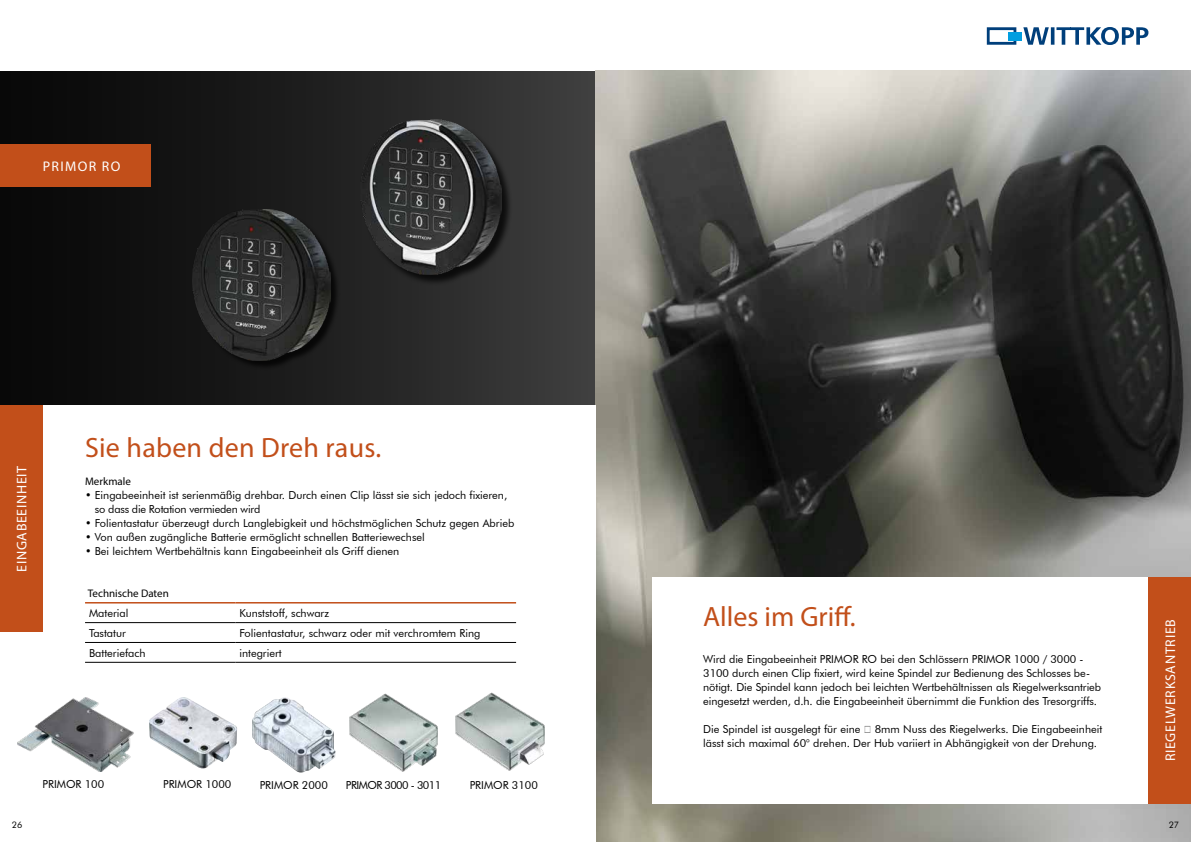
<style>
.page{position:relative;width:1191px;height:842px;background:#fff}
.page>*{position:absolute;margin:0;border:0;box-sizing:border-box;transform-origin:0 0}
.t1{font:28px "Myriad Pro";letter-spacing:.01em;color:#c24f1a}
.t2{font:14px "Myriad Pro";letter-spacing:.05em;color:#fff}
.t3{font:14px "Myriad Pro";letter-spacing:.1em;color:#fff}
.t4{font:11px/14px "Futura BT";color:#000}
.t5{font:11px "Myriad Pro";color:#000}
.t6{font:11px "Futura BT";letter-spacing:-.05em;color:#000}
.t7{font:9px "Futura BT";color:#000}
</style>
<div class="page">
<div style="left:986px;top:27px;width:30px;height:18px;border:3px solid #003f7b"></div>
<div style="left:1008px;top:32px;width:13px;height:8px;background:#009ee0"></div>
<svg style="left:1023px;top:27px;width:125px;height:18px"></svg>
<svg style="left:0;top:71px;width:595px;height:334px"></svg>
<img style="left:595px;top:71px;width:596px;height:771px">
<div style="left:0;top:405px;width:43px;height:227px;background:#c24f1a"></div>
<div style="left:652px;top:577px;width:539px;height:227px;background:#fff"></div>
<div style="left:1148px;top:577px;width:43px;height:227px;background:#c24f1a"></div>
<div style="left:362px;top:122px;width:151px;height:164px;background:#000;opacity:.75"></div>
<img style="left:360px;top:120px;width:141px;height:154px">
<img style="left:17px;top:697px;width:117px;height:74px">
<img style="left:252px;top:697px;width:83px;height:75px">
<img style="left:350px;top:693px;width:88px;height:78px">
<img style="left:149px;top:697px;width:88px;height:71px">
<div style="left:0;top:144px;width:150px;height:43px;background:#c24f1a"></div>
<div style="left:194px;top:211px;width:146px;height:160px;background:#000;opacity:.75"></div>
<img style="left:193px;top:210px;width:137px;height:150px">
<img style="left:456px;top:692px;width:88px;height:79px">
<hr style="left:85px;top:622px;width:150px;height:1px;background:#000">
<hr style="left:235px;top:622px;width:281px;height:1px;background:#000">
<hr style="left:85px;top:642px;width:150px;height:1px;background:#000">
<hr style="left:235px;top:642px;width:281px;height:1px;background:#000">
<hr style="left:85px;top:662px;width:150px;height:1px;background:#000">
<hr style="left:235px;top:662px;width:281px;height:1px;background:#000">
<hr style="left:85px;top:602px;width:150px;height:1px;background:#c24f1a">
<hr style="left:235px;top:602px;width:281px;height:1px;background:#c24f1a">
<p class="t3" style="left:43px;top:157px;width:79px">PRIMOR RO</p>
<p class="t2" style="left:13px;top:572px;width:108px;rotate:-90deg">EINGABEEINHEIT</p>
<h1 class="t1" style="left:85px;top:430px;width:298px">Sie haben den Dreh raus.</h1>
<p class="t5" style="left:85px;top:474px;width:47px">Merkmale</p>
<p class="t4" style="left:95px;top:488px;width:414px;text-indent:-10px">• Eingabeeinheit ist serienmäßig drehbar. Durch einen Clip lässt sie sich jedoch fixieren, so dass die Rotation vermieden wird</p>
<p class="t4" style="left:85px;top:516px;width:431px">• Folientastatur überzeugt durch Langlebigkeit und höchstmöglichen Schutz gegen Abrieb</p>
<p class="t4" style="left:85px;top:530px;width:341px">• Von außen zugängliche Batterie ermöglicht schnellen Batteriewechsel</p>
<p class="t4" style="left:85px;top:544px;width:316px">• Bei leichtem Wertbehältnis kann Eingabeeinheit als Griff dienen</p>
<p class="t5" style="left:88px;top:587px;width:82px">Technische Daten</p>
<p class="t4" style="left:89px;top:606px;width:41px">Material</p>
<p class="t4" style="left:239px;top:606px;width:91px">Kunststoff, schwarz</p>
<p class="t4" style="left:89px;top:626px;width:38px">Tastatur</p>
<p class="t4" style="left:239px;top:626px;width:243px">Folientastatur, schwarz oder mit verchromtem Ring</p>
<p class="t4" style="left:89px;top:646px;width:58px">Batteriefach</p>
<p class="t4" style="left:239px;top:646px;width:44px">integriert</p>
<p class="t7" style="left:12px;top:820px;width:12px">26</p>
<p class="t4" style="left:43px;top:777px;width:63px">PRIMOR 100</p>
<p class="t4" style="left:163px;top:777px;width:70px">PRIMOR 1000</p>
<p class="t6" style="left:346px;top:778px;width:97px">PRIMOR 3000 - 3011</p>
<p class="t4" style="left:470px;top:777px;width:70px">PRIMOR 3100</p>
<p class="t4" style="left:260px;top:778px;width:70px">PRIMOR 2000</p>
<h1 class="t1" style="left:703px;top:600px;width:154px">Alles im Griff.</h1>
<p class="t4" style="left:703px;top:652px;width:399px">Wird die Eingabeeinheit PRIMOR RO bei den Schlössern PRIMOR 1000 / 3000 - 3100 durch einen Clip fixiert, wird keine Spindel zur Bedienung des Schlosses be&shy;nötigt. Die Spindel kann jedoch bei leichten Wertbehältnissen als Riegelwerksantrieb eingesetzt werden, d.h. die Eingabeeinheit übernimmt die Funktion des Tresorgriffs.</p>
<p class="t4" style="left:703px;top:722px;width:159px">Die Spindel ist ausgelegt für eine</p>
<p class="t4" style="left:703px;top:722px;width:400px;text-indent:172px">8mm Nuss des Riegelwerks. Die Eingabeeinheit lässt sich maximal 60° drehen. Der Hub variiert in Abhängigkeit von der Drehung.</p>
<p class="t2" style="left:1161px;top:761px;width:144px;rotate:-90deg">RIEGELWERKSANTRIEB</p>
<p class="t7" style="left:1168px;top:820px;width:12px">27</p>
</div>
